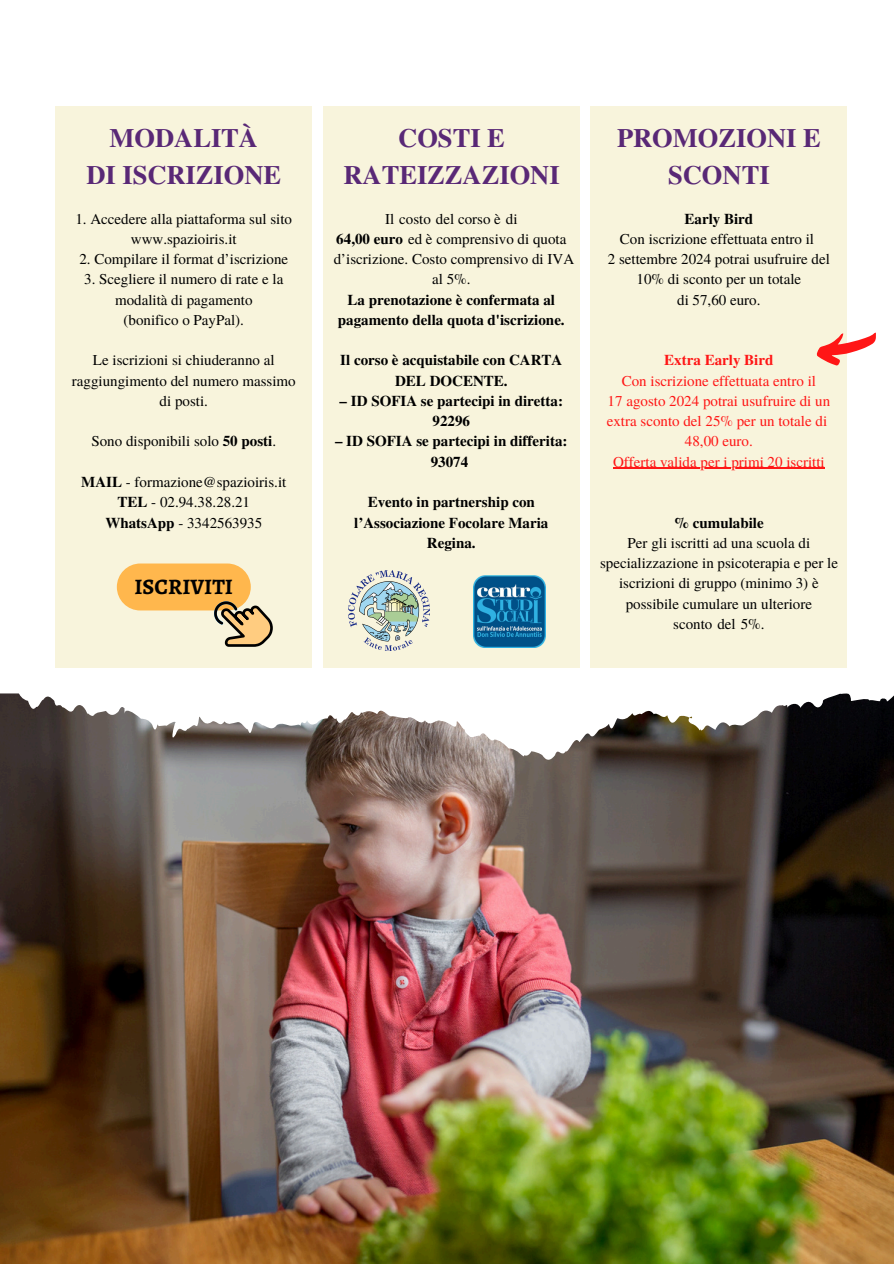
<style>
.page{position:relative;width:894px;height:1264px;background:#fff}
.page>*{position:absolute;margin:0;border:0;box-sizing:border-box;transform-origin:0 0}
.t1{font:700 26.4px/37.2px "Te X Gyre Termes";color:#592876;text-align:center}
.t2{font:700 22.05px "Alegreya SC";color:#000}
.t3{font:15px/20.2px "Te X Gyre Termes";color:#000;text-align:center}
.t4{font:700 15px/20.2px "Te X Gyre Termes";color:#000;text-align:center}
.t5{font:15px/20.2px "Te X Gyre Termes";color:#ff1616}
.t6{font:700 15px "Te X Gyre Termes";color:#ff1616}
.s1{font-weight:700}
</style>
<div class="page">
<img style="left:0;top:763px;width:893px;height:500px">
<svg style="left:0;top:667px;width:893px;height:96px"></svg>
<div style="left:55px;top:106px;width:257px;height:561px;background:#f8f4dc"></div>
<div style="left:590px;top:106px;width:257px;height:561px;background:#f8f4dc"></div>
<hr style="left:613px;top:468px;width:211px;height:1px;background:#ff1616">
<div style="left:323px;top:106px;width:257px;height:561px;background:#f8f4dc"></div>
<svg style="left:816px;top:332px;width:60px;height:34px"></svg>
<div style="left:117px;top:563px;width:134px;height:47px;background:#ffb74d;border-radius:23px"></div>
<svg style="left:213px;top:600px;width:60px;height:47px"></svg>
<img style="left:348px;top:570px;width:81px;height:80px">
<img style="left:473px;top:575px;width:72px;height:72px">
<p class="t1" style="left:86px;top:118px;width:196px">MODALITÀ<br>DI ISCRIZIONE</p>
<p class="t1" style="left:343px;top:118px;width:218px">COSTI E<br>RATEIZZAZIONI</p>
<p class="t1" style="left:617px;top:118px;width:205px">PROMOZIONI E<br>SCONTI</p>
<p class="t3" style="left:75px;top:208px;width:218px">1. Accedere alla piattaforma sul sito www.spazioiris.it</p>
<h1 class="t3" style="left:79px;top:248px;width:210px">2. Compilare il format d’iscrizione</h1>
<p class="t3" style="left:84px;top:268px;width:201px">3. Scegliere il numero di rate e la modalità di pagamento</p>
<p class="t3" style="left:123px;top:309px;width:122px">(bonifico o PayPal).</p>
<p class="t3" style="left:72px;top:349px;width:225px">Le iscrizioni si chiuderanno al raggiungimento del numero massimo di posti.</p>
<p class="t3" style="left:91px;top:430px;width:186px">Sono disponibili solo <span class="s1">50 posti</span>.</p>
<p class="t3" style="left:81px;top:471px;width:206px"><span class="s1">MAIL</span> - formazione@spazioiris.it</p>
<p class="t3" style="left:117px;top:491px;width:134px"><span class="s1">TEL</span> - 02.94.38.28.21</p>
<p class="t3" style="left:105px;top:511px;width:158px"><span class="s1">WhatsApp</span> - 3342563935</p>
<p class="t2" style="left:134px;top:572px;width:100px">ISCRIVITI</p>
<p class="t3" style="left:385px;top:208px;width:134px">Il costo del corso è di</p>
<h1 class="t3" style="left:333px;top:228px;width:242px"><span class="s1">64,00 euro</span> ed è comprensivo di quota d’iscrizione. Costo comprensivo di IVA al 5%.</h1>
<p class="t4" style="left:338px;top:289px;width:228px">La prenotazione è confermata al pagamento della quota d'iscrizione.</p>
<p class="t4" style="left:340px;top:349px;width:223px">Il corso è acquistabile con CARTA<br>DEL DOCENTE.</p>
<p class="t4" style="left:339px;top:390px;width:225px">– ID SOFIA se partecipi in diretta:<br>92296</p>
<p class="t4" style="left:335px;top:430px;width:234px">– ID SOFIA se partecipi in differita:<br>93074</p>
<p class="t4" style="left:354px;top:491px;width:196px">Evento in partnership con l’Associazione Focolare Maria<br>Regina.</p>
<p class="t4" style="left:684px;top:208px;width:70px">Early Bird</p>
<p class="t3" style="left:619px;top:228px;width:196px">Con iscrizione effettuata entro il</p>
<p class="t3" style="left:607px;top:248px;width:223px">2 settembre 2024 potrai usufruire del<br>10% di sconto per un totale</p>
<p class="t3" style="left:677px;top:289px;width:85px">di 57,60 euro.</p>
<p class="t6" style="left:664px;top:348px;width:111px">Extra Early Bird</p>
<p class="t5" style="left:621px;top:370px;width:196px">Con iscrizione effettuata entro il</p>
<p class="t5" style="left:606px;top:390px;width:225px">17 agosto 2024 potrai usufruire di un extra sconto del 25% per un totale di</p>
<p class="t5" style="left:684px;top:430px;width:69px">48,00 euro.</p>
<p class="t5" style="left:613px;top:451px;width:213px">Offerta valida per i primi 20 iscritti</p>
<p class="t4" style="left:674px;top:511px;width:91px">% cumulabile</p>
<h2 class="t3" style="left:600px;top:532px;width:239px">Per gli iscritti ad una scuola di specializzazione in psicoterapia e per le iscrizioni di gruppo (minimo 3) è possibile cumulare un ulteriore<br>sconto del 5%.</h2>
</div>
